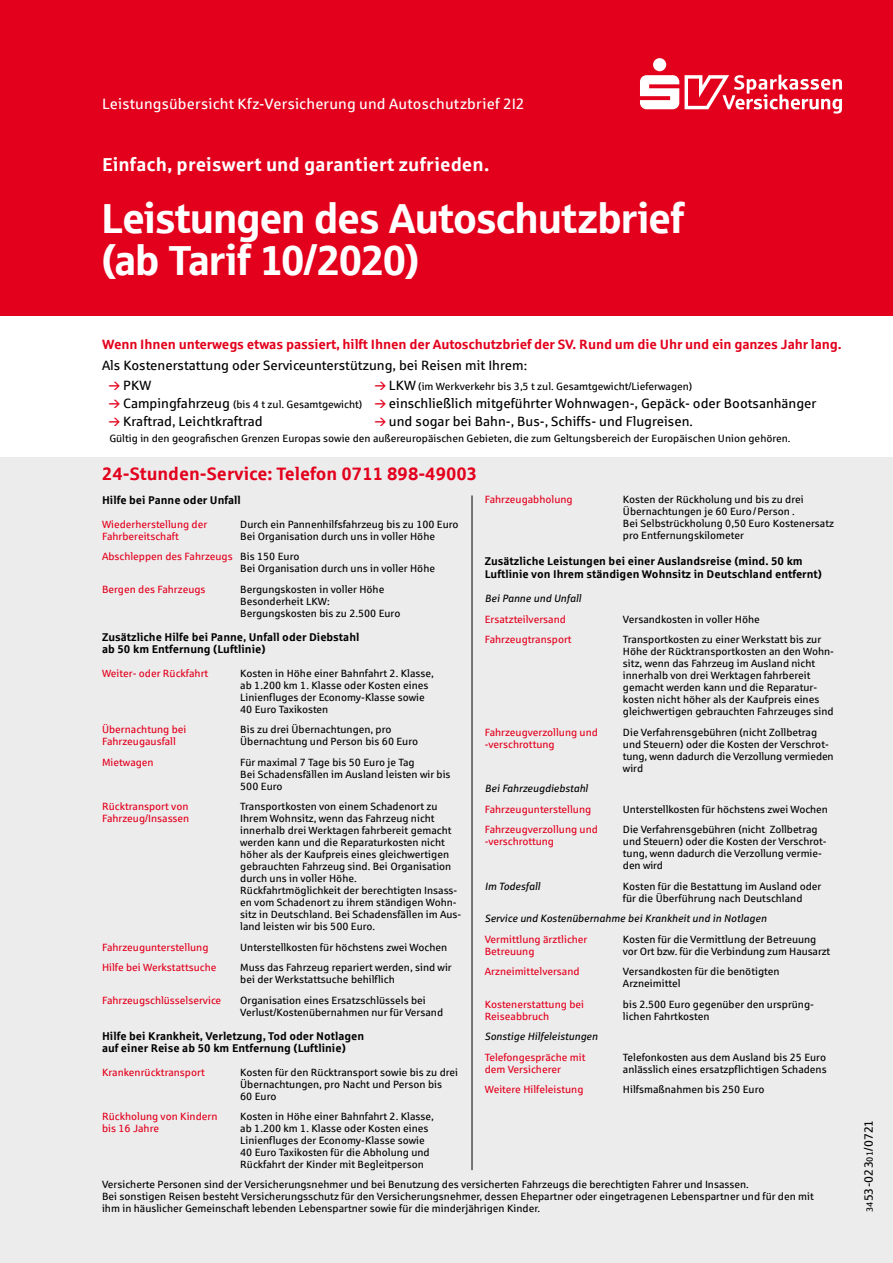
<style>
.page{position:relative;width:893px;height:1263px;background:#fff}
.page>*{position:absolute;margin:0;border:0;box-sizing:border-box;transform-origin:0 0}
.t1{font:42px/42px "Sparkasse Head";color:#fff}
.t2{font:700 18.75px "Sparkasse Rg";letter-spacing:.005em;color:#fff}
.t3{font:700 18px "Sparkasse Rg";color:#e3001c}
.t4{font:15px "Sparkasse Rg";letter-spacing:.01em;color:#fff}
.t5{font:13.5px/20.1px "Sparkasse Rg";color:#000}
.t6{font:700 13.5px "Sparkasse Rg";letter-spacing:-.01em;color:#e3001c}
.t7{font:12px "Sparkasse Rg";color:#000}
.t8{font:700 11.25px/12px "Sparkasse Rg";color:#000}
.t9{font:10.5px/12px "Sparkasse Rg";color:#000}
.t10{font:10.5px "Sparkasse Rg";color:#e3001c}
.t11{font:italic 10.5px "Sparkasse Rg";color:#000}
.s1{font-size:13.5px}
.s2{color:#e3001c}
.s3{font-size:9px}
</style>
<div class="page">
<div style="left:0;top:0;width:893px;height:316px;background:#e3001c"></div>
<svg style="left:685px;top:75px;width:157px;height:39px"></svg>
<div style="left:653px;top:58px;width:13px;height:13px;background:#fff;border-radius:50%"></div>
<svg style="left:640px;top:75px;width:39px;height:34px"></svg>
<div style="left:0;top:457px;width:893px;height:806px;background:#ececed"></div>
<hr style="left:472px;top:495px;width:1px;height:675px;background:#000">
<h3 class="t4" style="left:102px;top:95px;width:424px">Leistungsübersicht Kfz-Versicherung und Autoschutzbrief 2I2</h3>
<h2 class="t2" style="left:102px;top:153px;width:389px">Einfach, preiswert und garantiert zufrieden.</h2>
<h1 class="t1" style="left:102px;top:196px;width:584px">Leistungen des Autoschutzbrief (ab Tarif 10/2020)</h1>
<p class="t6" style="left:102px;top:335px;width:741px">Wenn Ihnen unterwegs etwas passiert, hilft Ihnen der Autoschutzbrief der SV. Rund um die Uhr und ein ganzes Jahr lang.</p>
<p class="t5" style="left:123px;top:354px;width:405px;text-indent:-21px">Als Kostenerstattung oder Serviceunterstützung, bei Reisen mit Ihrem:<br>PKW</p>
<p class="t9" style="left:389px;top:380px;width:305px"><span class="s1">LKW</span> (im Werkverkehr bis 3,5 t zul. Gesamtgewicht/Lieferwagen)</p>
<p class="t9" style="left:123px;top:398px;width:241px"><span class="s1">Campingfahrzeug</span> (bis 4 t zul. Gesamtgewicht)</p>
<p class="t5" style="left:389px;top:393px;width:429px">einschließlich mitgeführter Wohnwagen-, Gepäck- oder Bootsanhänger</p>
<p class="t5" style="left:123px;top:411px;width:141px">Kraftrad, Leichtkraftrad</p>
<p class="t5" style="left:389px;top:411px;width:305px">und sogar bei Bahn-, Bus-, Schiffs- und Flugreisen.</p>
<p class="t9" style="left:109px;top:432px;width:683px">Gültig in den geografischen Grenzen Europas sowie den außereuropäischen Gebieten, die zum Geltungsbereich der Europäischen Union gehören.</p>
<h3 class="t3" style="left:102px;top:462px;width:377px">24-Stunden-Service: Telefon 0711 898-49003</h3>
<p class="t8" style="left:102px;top:493px;width:140px">Hilfe bei Panne oder Unfall</p>
<p class="t10" style="left:102px;top:518px;width:107px">Wiederherstellung der</p>
<p class="t9" style="left:240px;top:518px;width:220px">Durch ein Pannenhilfsfahrzeug bis zu 100 Euro</p>
<p class="t10" style="left:102px;top:530px;width:78px">Fahrbereitschaft</p>
<p class="t10" style="left:485px;top:493px;width:89px">Fahrzeugabholung</p>
<p class="t9" style="left:623px;top:493px;width:213px">Kosten der Rückholung und bis zu drei Übernachtungen je 60 Euro/Person .<br>Bei Selbstrückholung 0,50 Euro Kostenersatz pro Entfernungskilometer</p>
<p class="t8" style="left:485px;top:554px;width:339px;line-height:13.5px">Zusätzliche Leistungen bei einer Auslandsreise (mind. 50 km<br>Luftlinie von Ihrem ständigen Wohnsitz in Deutschland entfernt)</p>
<p class="t11" style="left:485px;top:592px;width:98px">Bei Panne und Unfall</p>
<p class="t10" style="left:485px;top:613px;width:83px">Ersatzteilversand</p>
<p class="t9" style="left:623px;top:613px;width:138px">Versandkosten in voller Höhe</p>
<p class="t10" style="left:485px;top:633px;width:88px">Fahrzeugtransport</p>
<p class="t9" style="left:623px;top:633px;width:213px">Transportkosten zu einer Werkstatt bis zur Höhe der Rücktransportkosten an den Wohn&shy;sitz, wenn das Fahrzeug im Ausland nicht innerhalb von drei Werktagen fahrbereit gemacht werden kann und die Reparatur&shy;kosten nicht höher als der Kaufpreis eines gleichwertigen gebrauchten Fahrzeuges sind</p>
<p class="t10" style="left:485px;top:726px;width:115px">Fahrzeugverzollung und</p>
<p class="t9" style="left:623px;top:726px;width:196px">Die Verfahrensgebühren (nicht Zollbetrag</p>
<p class="t10" style="left:485px;top:738px;width:71px">-verschrottung</p>
<p class="t9" style="left:623px;top:738px;width:212px">und Steuern) oder die Kosten der Verschrot&shy;tung, wenn dadurch die Verzollung vermieden wird</p>
<p class="t11" style="left:485px;top:782px;width:105px">Bei Fahrzeugdiebstahl</p>
<p class="t10" style="left:485px;top:803px;width:108px">Fahrzeugunterstellung</p>
<p class="t9" style="left:623px;top:803px;width:206px">Unterstellkosten für höchstens zwei Wochen</p>
<p class="t10" style="left:485px;top:823px;width:115px">Fahrzeugverzollung und</p>
<p class="t9" style="left:623px;top:823px;width:196px">Die Verfahrensgebühren (nicht Zollbetrag</p>
<p class="t10" style="left:485px;top:835px;width:71px">-verschrottung</p>
<p class="t9" style="left:623px;top:835px;width:205px">und Steuern) oder die Kosten der Verschrot&shy;tung, wenn dadurch die Verzollung vermie&shy;den wird</p>
<p class="t11" style="left:485px;top:880px;width:57px">Im Todesfall</p>
<p class="t9" style="left:623px;top:880px;width:200px">Kosten für die Bestattung im Ausland oder für die Überführung nach Deutschland</p>
<p class="t11" style="left:485px;top:912px;width:283px">Service und Kostenübernahme bei Krankheit und in Notlagen</p>
<p class="t10" style="left:485px;top:933px;width:104px">Vermittlung ärztlicher</p>
<p class="t9" style="left:623px;top:933px;width:195px">Kosten für die Vermittlung der Betreuung</p>
<p class="t10" style="left:485px;top:945px;width:51px">Betreuung</p>
<p class="t9" style="left:623px;top:945px;width:209px">vor Ort bzw. für die Verbindung zum Hausarzt</p>
<p class="t10" style="left:485px;top:965px;width:96px">Arzneimittelversand</p>
<p class="t9" style="left:623px;top:965px;width:158px">Versandkosten für die benötigten<br>Arzneimittel</p>
<p class="t10" style="left:485px;top:998px;width:101px">Kostenerstattung bei</p>
<p class="t9" style="left:623px;top:998px;width:192px">bis 2.500 Euro gegenüber den ursprüng-</p>
<p class="t10" style="left:485px;top:1010px;width:66px">Reiseabbruch</p>
<p class="t9" style="left:623px;top:1010px;width:88px">lichen Fahrtkosten</p>
<p class="t11" style="left:485px;top:1030px;width:114px">Sonstige Hilfeleistungen</p>
<p class="t10" style="left:485px;top:1051px;width:102px">Telefongespräche mit</p>
<p class="t9" style="left:623px;top:1051px;width:205px">Telefonkosten aus dem Ausland bis 25 Euro</p>
<p class="t10" style="left:485px;top:1063px;width:78px">dem Versicherer</p>
<p class="t9" style="left:623px;top:1063px;width:205px">anlässlich eines ersatzpflichtigen Schadens</p>
<p class="t10" style="left:485px;top:1083px;width:100px">Weitere Hilfeleistung</p>
<p class="t9" style="left:623px;top:1083px;width:143px">Hilfsmaßnahmen bis 250 Euro</p>
<p class="t9" style="left:102px;top:526px;width:335px;line-height:20.5px;text-indent:138px">Bei Organisation durch uns in voller Höhe<br><span class="s2">Abschleppen des Fahrzeugs</span> Bis 150 Euro</p>
<p class="t9" style="left:240px;top:562px;width:196px">Bei Organisation durch uns in voller Höhe</p>
<p class="t10" style="left:102px;top:583px;width:105px">Bergen des Fahrzeugs</p>
<p class="t9" style="left:240px;top:583px;width:162px">Bergungskosten in voller Höhe<br>Besonderheit LKW:<br>Bergungskosten bis zu 2.500 Euro</p>
<p class="t8" style="left:102px;top:630px;width:259px">Zusätzliche Hilfe bei Panne, Unfall oder Diebstahl ab 50 km Entfernung (Luftlinie)</p>
<p class="t10" style="left:102px;top:667px;width:108px">Weiter- oder Rückfahrt</p>
<p class="t9" style="left:240px;top:667px;width:195px">Kosten in Höhe einer Bahnfahrt 2. Klasse, ab 1.200 km 1. Klasse oder Kosten eines Linienfluges der Economy-Klasse sowie 40 Euro Taxikosten</p>
<p class="t10" style="left:102px;top:723px;width:86px">Übernachtung bei</p>
<p class="t9" style="left:240px;top:723px;width:153px">Bis zu drei Übernachtungen, pro</p>
<p class="t10" style="left:102px;top:735px;width:75px">Fahrzeugausfall</p>
<p class="t9" style="left:240px;top:735px;width:179px">Übernachtung und Person bis 60 Euro</p>
<p class="t10" style="left:102px;top:756px;width:53px">Mietwagen</p>
<p class="t9" style="left:240px;top:756px;width:212px">Für maximal 7 Tage bis 50 Euro je Tag<br>Bei Schadensfällen im Ausland leisten wir bis<br>500 Euro</p>
<p class="t10" style="left:102px;top:800px;width:88px">Rücktransport von</p>
<p class="t9" style="left:240px;top:800px;width:199px">Transportkosten von einem Schadenort zu</p>
<p class="t10" style="left:102px;top:812px;width:89px">Fahrzeug/Insassen</p>
<p class="t9" style="left:240px;top:812px;width:223px">Ihrem Wohnsitz, wenn das Fahrzeug nicht innerhalb drei Werktagen fahrbereit gemacht werden kann und die Reparaturkosten nicht höher als der Kaufpreis eines gleichwertigen gebrauchten Fahrzeug sind. Bei Organisation durch uns in voller Höhe.<br>Rückfahrtmöglichkeit der berechtigten Insass&shy;en vom Schadenort zu ihrem ständigen Wohn&shy;sitz in Deutschland. Bei Schadensfällen im Aus&shy;land leisten wir bis 500 Euro.</p>
<p class="t10" style="left:102px;top:941px;width:108px">Fahrzeugunterstellung</p>
<p class="t9" style="left:240px;top:941px;width:209px">Unterstellkosten für höchstens zwei Wochen</p>
<p class="t10" style="left:102px;top:961px;width:116px">Hilfe bei Werkstattsuche</p>
<p class="t9" style="left:240px;top:961px;width:213px">Muss das Fahrzeug repariert werden, sind wir bei der Werkstattsuche behilflich</p>
<p class="t10" style="left:102px;top:994px;width:121px">Fahrzeugschlüsselservice</p>
<p class="t9" style="left:240px;top:994px;width:204px">Organisation eines Ersatzschlüssels bei<br>Verlust/Kostenübernahmen nur für Versand</p>
<p class="t8" style="left:102px;top:1029px;width:264px">Hilfe bei Krankheit, Verletzung, Tod oder Notlagen auf einer Reise ab 50 km Entfernung (Luftlinie)</p>
<p class="t10" style="left:102px;top:1066px;width:104px">Krankenrücktransport</p>
<p class="t9" style="left:240px;top:1066px;width:219px">Kosten für den Rücktransport sowie bis zu drei<br>Übernachtungen, pro Nacht und Person bis<br>60 Euro</p>
<p class="t10" style="left:102px;top:1110px;width:117px">Rückholung von Kindern</p>
<p class="t9" style="left:240px;top:1110px;width:195px">Kosten in Höhe einer Bahnfahrt 2. Klasse,</p>
<p class="t10" style="left:102px;top:1122px;width:59px">bis 16 Jahre</p>
<p class="t9" style="left:240px;top:1122px;width:191px">ab 1.200 km 1. Klasse oder Kosten eines Linienfluges der Economy-Klasse sowie 40 Euro Taxikosten für die Abholung und Rückfahrt der Kinder mit Begleitperson</p>
<p class="t9" style="left:102px;top:1178px;width:713px">Versicherte Personen sind der Versicherungsnehmer und bei Benutzung des versicherten Fahrzeugs die berechtigten Fahrer und Insassen.<br>Bei sonstigen Reisen besteht Versicherungsschutz für den Versicherungsnehmer, dessen Ehepartner oder eingetragenen Lebenspartner und für den mit ihm in häuslicher Gemeinschaft lebenden Lebenspartner sowie für die minderjährigen Kinder.</p>
<p class="t7" style="left:861px;top:1212px;width:94px;rotate:-90deg"><span class="s3">34</span>53-023<span class="s3">01</span>/0721</p>
</div>
